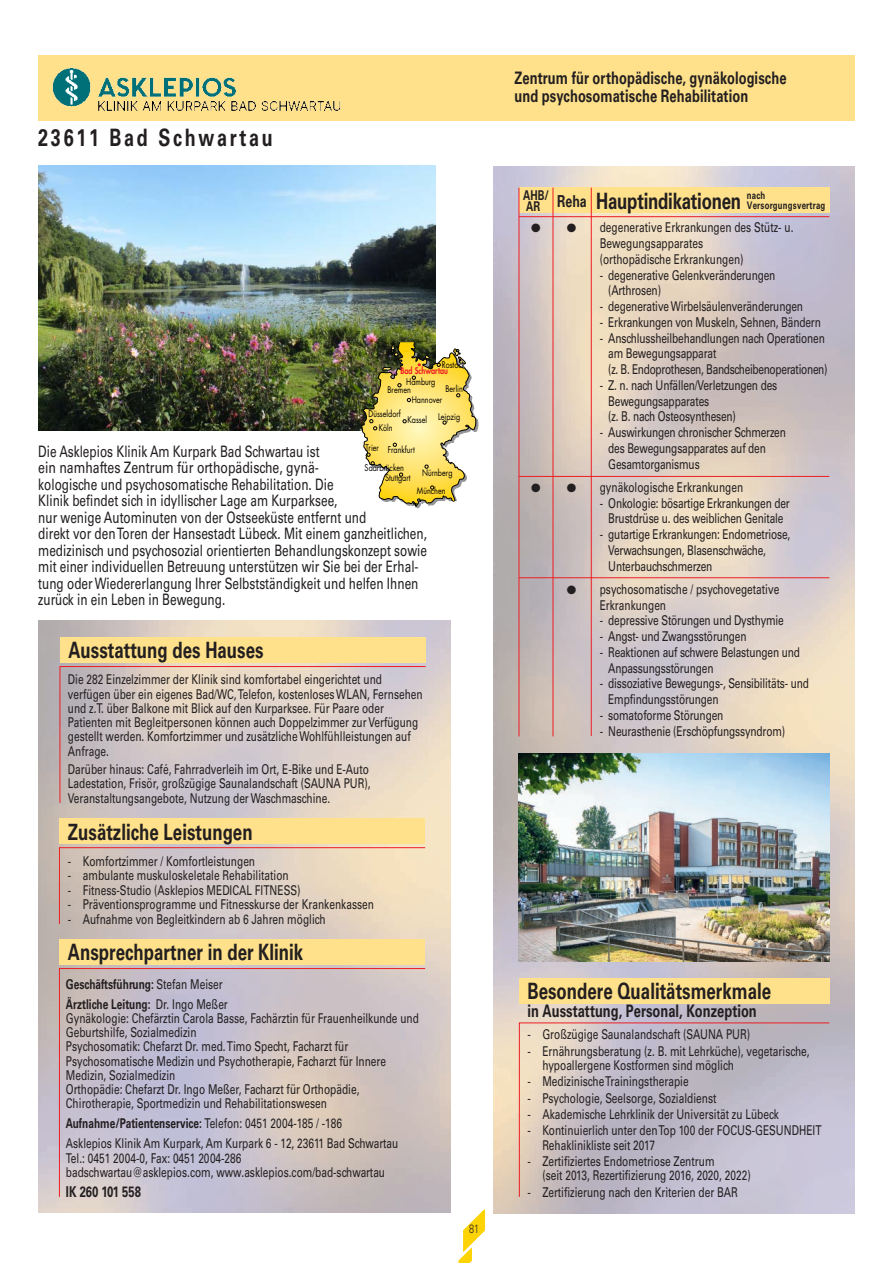
<style>
.page{position:relative;width:893px;height:1263px;background:#fff}
.page>*{position:absolute;margin:0;border:0;box-sizing:border-box;transform-origin:0 0}
.t1{font:700 24px "Univers LT Std";letter-spacing:.15em;color:#231f20;scale:.75 1}
.t2{font:700 22.5px "Univers LT Std";color:#231f20;scale:.75 1}
.t3{font:700 17.25px/17.2px "Univers LT Std";letter-spacing:.005em;color:#231f20;scale:.75 1}
.t4{font:15.75px/16.5px "Univers LT Std";color:#231f20;scale:.75 1}
.t5{font:700 15px "Univers LT Std";color:#231f20;scale:.75 1}
.t6{font:13.5px/14.2px "Univers LT Std";color:#231f20;scale:.75 1}
.t7{font:700 13.5px/19.8px "Univers LT Std";color:#231f20;scale:.75 1}
.t8{font:300 12px "Univers LT Std";color:#231f20;scale:.75 1}
.t9{font:700 10.5px/10.5px "Univers LT Std";letter-spacing:.025em;color:#231f20;scale:.75 1}
.t10{font:9px "Futura";color:#000;scale:.8 1}
.t11{font:800 9px "Futura";color:#ee1d23;scale:.8 1}
.s1{font-weight:400}
.s2{font-weight:700}
.s3{font-size:16.5px}
</style>
<div class="page">
<div style="left:38px;top:55px;width:817px;height:66px;background:#ffe18b"></div>
<img style="left:493px;top:167px;width:362px;height:1047px">
<svg style="left:459px;top:1210px;width:26px;height:53px"></svg>
<img style="left:38px;top:166px;width:398px;height:264px">
<img style="left:519px;top:753px;width:310px;height:208px">
<div style="left:60px;top:637px;width:366px;height:26px;background:#ffe18b"></div>
<svg style="left:59px;top:666px;width:367px;height:138px"></svg>
<div style="left:59px;top:819px;width:366px;height:25px;background:#ffe18b"></div>
<svg style="left:59px;top:847px;width:367px;height:77px"></svg>
<div style="left:59px;top:939px;width:366px;height:26px;background:#ffe18b"></div>
<svg style="left:59px;top:968px;width:367px;height:229px"></svg>
<div style="left:519px;top:978px;width:310px;height:25px;background:#ffe18b"></div>
<svg style="left:519px;top:1022px;width:311px;height:175px"></svg>
<img style="left:361px;top:342px;width:117px;height:166px">
<img style="left:52px;top:67px;width:289px;height:44px">
<div style="left:519px;top:188px;width:310px;height:25px;background:#ffe18b"></div>
<hr style="left:519px;top:216px;width:310px;height:1px;background:#ee1d23">
<hr style="left:519px;top:476px;width:310px;height:1px;background:#ee1d23">
<hr style="left:519px;top:188px;width:1px;height:548px;background:#ee1d23">
<hr style="left:553px;top:188px;width:1px;height:548px;background:#ee1d23">
<hr style="left:591px;top:188px;width:1px;height:548px;background:#ee1d23">
<hr style="left:519px;top:577px;width:310px;height:1px;background:#ee1d23">
<svg style="left:527px;top:594px;width:12px;height:1px"></svg>
<svg style="left:527px;top:224px;width:49px;height:9px"></svg>
<svg style="left:527px;top:483px;width:49px;height:10px"></svg>
<h1 class="t1" style="left:38px;top:124px;width:314px">23611 Bad Schwartau</h1>
<p class="t10" style="left:442px;top:359px;width:31px">Rostock</p>
<p class="t11" style="left:400px;top:365px;width:61px">Bad Schwartau</p>
<p class="t10" style="left:406px;top:376px;width:38px">Hamburg</p>
<p class="t10" style="left:388px;top:384px;width:31px">Bremen</p>
<p class="t10" style="left:445px;top:383px;width:23px">Berlin</p>
<p class="t10" style="left:412px;top:393px;width:40px">Hannover</p>
<p class="t10" style="left:368px;top:408px;width:42px">Düsseldorf</p>
<p class="t10" style="left:407px;top:414px;width:26px">Kassel</p>
<p class="t10" style="left:379px;top:422px;width:19px">Köln</p>
<p class="t10" style="left:438px;top:410px;width:29px">Leipzig</p>
<p class="t10" style="left:365px;top:442px;width:18px">Trier</p>
<p class="t10" style="left:388px;top:443px;width:35px">Frankfurt</p>
<p class="t4" style="left:38px;top:443px;width:520px">Die Asklepios Klinik Am Kurpark Bad Schwartau ist<br>ein namhaftes Zentrum für orthopädische, gynä-<br>kologische und psychosomatische Rehabilitation. Die<br>Klinik befindet sich in idyllischer Lage am Kurparksee,<br>nur wenige Autominuten von der Ostseeküste entfernt und<br>direkt vor den Toren der Hansestadt Lübeck. Mit einem ganzheitlichen, medizinisch und psychosozial orientierten Behandlungskonzept sowie mit einer individuellen Betreuung unterstützen wir Sie bei der Erhal&shy;tung oder Wiedererlangung Ihrer Selbstständigkeit und helfen Ihnen zurück in ein Leben in Bewegung.</p>
<p class="t10" style="left:365px;top:462px;width:51px">Saarbrücken</p>
<p class="t10" style="left:422px;top:467px;width:40px">Nürnberg</p>
<p class="t10" style="left:385px;top:472px;width:33px">Stuttgart</p>
<p class="t10" style="left:417px;top:485px;width:37px">München</p>
<h2 class="t2" style="left:68px;top:637px;width:262px">Ausstattung des Hauses</h2>
<p class="t6" style="left:68px;top:673px;width:475px">Die 282 Einzelzimmer der Klinik sind komfortabel eingerichtet und verfügen über ein eigenes Bad/WC, Telefon, kostenloses WLAN, Fernsehen und z.T. über Balkone mit Blick auf den Kurparksee. Für Paare oder Patienten mit Begleitpersonen können auch Doppelzimmer zur Verfügung gestellt werden. Komfortzimmer und zusätzliche Wohlfühlleistungen auf Anfrage.</p>
<p class="t6" style="left:68px;top:762px;width:405px">Darüber hinaus: Café, Fahrradverleih im Ort, E-Bike und E-Auto<br>Ladestation, Frisör, großzügige Saunalandschaft (SAUNA PUR),<br>Veranstaltungsangebote, Nutzung der Waschmaschine.</p>
<h2 class="t2" style="left:68px;top:818px;width:248px">Zusätzliche Leistungen</h2>
<p class="t6" style="left:68px;top:854px;width:251px">- Komfortzimmer / Komfortleistungen</p>
<p class="t6" style="left:68px;top:868px;width:296px">- ambulante muskuloskeletale Rehabilitation</p>
<p class="t6" style="left:68px;top:883px;width:312px">- Fitness-Studio (Asklepios MEDICAL FITNESS)</p>
<p class="t6" style="left:68px;top:897px;width:410px">- Präventionsprogramme und Fitnesskurse der Krankenkassen</p>
<p class="t6" style="left:68px;top:912px;width:345px">- Aufnahme von Begleitkindern ab 6 Jahren möglich</p>
<h2 class="t2" style="left:68px;top:939px;width:315px">Ansprechpartner in der Klinik</h2>
<p class="t7" style="left:66px;top:974px;width:217px">Geschäftsführung: <span class="s1">Stefan Meiser<br></span>Ärztliche Leitung: <span class="s1">Dr. Ingo Meßer</span></p>
<p class="t6" style="left:66px;top:1011px;width:472px">Gynäkologie: Chefärztin Carola Basse, Fachärztin für Frauenheilkunde und Geburtshilfe, Sozialmedizin<br>Psychosomatik: Chefarzt Dr. med. Timo Specht, Facharzt für Psychosomatische Medizin und Psychotherapie, Facharzt für Innere Medizin, Sozialmedizin<br>Orthopädie: Chefarzt Dr. Ingo Meßer, Facharzt für Orthopädie, Chirotherapie, Sportmedizin und Rehabilitationswesen</p>
<p class="t6" style="left:66px;top:1112px;width:445px;line-height:20.7px"><span class="s2">Aufnahme/Patientenservice:</span> Telefon: 0451 2004-185 / -186<br>Asklepios Klinik Am Kurpark, Am Kurpark 6 - 12, 23611 Bad Schwartau</p>
<p class="t6" style="left:66px;top:1151px;width:427px">Tel.: 0451 2004-0, Fax: 0451 2004-286 badschwartau@asklepios.com, www.asklepios.com/bad-schwartau</p>
<p class="t5" style="left:66px;top:1183px;width:102px">IK 260 101 558</p>
<p class="t8" style="left:469px;top:1222px;width:15px">81</p>
<p class="t3" style="left:514px;top:70px;width:365px">Zentrum für orthopädische, gynäkologische und psychosomatische Rehabilitation</p>
<p class="t7" style="left:523px;top:189px;width:36px;line-height:11.2px">AHB/<br>AR</p>
<h2 class="t2" style="left:557px;top:188px;width:247px"><span class="s3">Reha</span> Hauptindikationen</h2>
<p class="t9" style="left:747px;top:190px;width:106px">nach<br>Versorgungsvertrag</p>
<p class="t6" style="left:600px;top:220px;width:260px;line-height:15.8px">degenerative Erkrankungen des Stütz- u.<br>Bewegungsapparates<br>(orthopädische Erkrankungen)</p>
<p class="t6" style="left:608px;top:267px;width:224px;line-height:15.8px;text-indent:-9px">- degenerative Gelenkveränderungen (Arthrosen)</p>
<p class="t6" style="left:600px;top:299px;width:273px">- degenerative Wirbelsäulenveränderungen</p>
<p class="t6" style="left:600px;top:315px;width:296px">- Erkrankungen von Muskeln, Sehnen, Bändern</p>
<p class="t6" style="left:608px;top:330px;width:294px;line-height:15.8px;text-indent:-9px">- Anschlussheilbehandlungen nach Operationen am Bewegungsapparat<br>(z. B. Endoprothesen, Bandscheibenoperationen)</p>
<p class="t6" style="left:608px;top:377px;width:227px;line-height:15.8px;text-indent:-9px">- Z. n. nach Unfällen/Verletzungen des<br>Bewegungsapparates<br>(z. B. nach Osteosynthesen)</p>
<p class="t6" style="left:608px;top:425px;width:238px;line-height:15.8px;text-indent:-9px">- Auswirkungen chronischer Schmerzen des Bewegungsapparates auf den<br>Gesamtorganismus</p>
<p class="t6" style="left:600px;top:480px;width:193px">gynäkologische Erkrankungen</p>
<p class="t6" style="left:600px;top:495px;width:255px;line-height:15.8px;text-align:center">- Onkologie: bösartige Erkrankungen der<br>Brustdrüse u. des weiblichen Genitale</p>
<p class="t6" style="left:608px;top:526px;width:244px;line-height:15.8px;text-indent:-9px">- gutartige Erkrankungen: Endometriose,<br>Verwachsungen, Blasenschwäche,<br>Unterbauchschmerzen</p>
<p class="t6" style="left:600px;top:581px;width:241px;line-height:15.8px;text-indent:-33px">● psychosomatische / psychovegetative<br>Erkrankungen</p>
<p class="t6" style="left:600px;top:613px;width:247px">- depressive Störungen und Dysthymie</p>
<p class="t6" style="left:600px;top:629px;width:197px">- Angst- und Zwangsstörungen</p>
<p class="t6" style="left:608px;top:644px;width:257px;line-height:15.8px;text-indent:-9px">- Reaktionen auf schwere Belastungen und<br>Anpassungsstörungen</p>
<p class="t6" style="left:608px;top:676px;width:269px;line-height:15.8px;text-indent:-9px">- dissoziative Bewegungs-, Sensibilitäts- und<br>Empfindungsstörungen</p>
<p class="t6" style="left:600px;top:708px;width:166px">- somatoforme Störungen</p>
<p class="t6" style="left:600px;top:724px;width:249px">- Neurasthenie (Erschöpfungssyndrom)</p>
<h2 class="t2" style="left:527px;top:978px;width:327px">Besondere Qualitätsmerkmale</h2>
<p class="t3" style="left:527px;top:1002px;width:307px">in Ausstattung, Personal, Konzeption</p>
<p class="t6" style="left:527px;top:1027px;width:299px">- Großzügige Saunalandschaft (SAUNA PUR)</p>
<p class="t6" style="left:542px;top:1044px;width:358px;text-indent:-15px">- Ernährungsberatung (z. B. mit Lehrküche), vegetarische, hypoallergene Kostformen sind möglich</p>
<p class="t6" style="left:527px;top:1074px;width:216px">- Medizinische Trainingstherapie</p>
<p class="t6" style="left:527px;top:1091px;width:253px">- Psychologie, Seelsorge, Sozialdienst</p>
<p class="t6" style="left:527px;top:1107px;width:336px">- Akademische Lehrklinik der Universität zu Lübeck</p>
<p class="t6" style="left:542px;top:1123px;width:374px;text-indent:-15px">- Kontinuierlich unter den Top 100 der FOCUS-GESUNDHEIT<br>Rehaklinikliste seit 2017</p>
<p class="t6" style="left:542px;top:1154px;width:279px;text-indent:-15px">- Zertifiziertes Endometriose Zentrum<br>(seit 2013, Rezertifizierung 2016, 2020, 2022)</p>
<p class="t6" style="left:527px;top:1185px;width:282px">- Zertifizierung nach den Kriterien der BAR</p>
</div>
